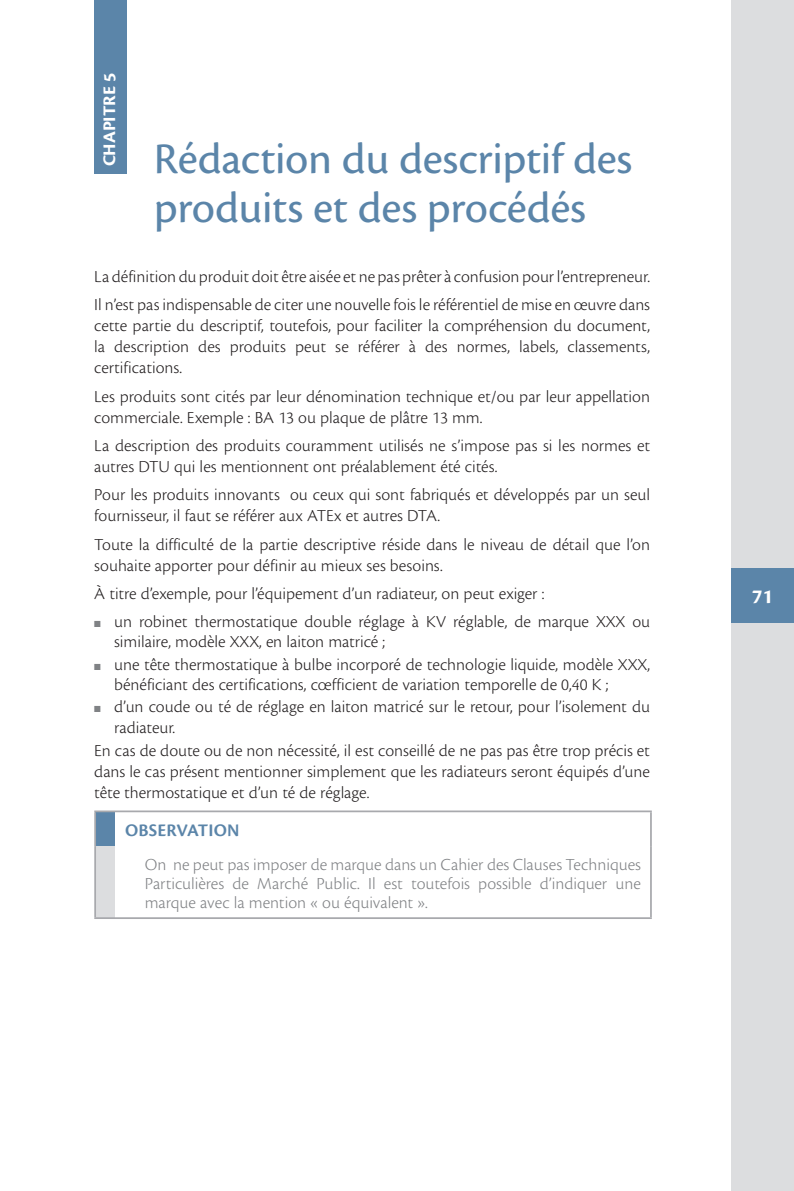
<style>
.page{position:relative;width:794px;height:1191px;background:#fff}
.page>*{position:absolute;margin:0;border:0;box-sizing:border-box;transform-origin:0 0}
._01-TITRE_chapitre{font:45.5px/49px "Cronos Pro Capt";letter-spacing:-.01em;color:#5b85a9}
.t1{font:21px "Cronos Pro Bold Capt";color:#fff}
.Titre_Observation{font:18.38px "Cronos Pro Semibold Capt";letter-spacing:.01em;color:#5b85a9}
.NumChap{font:18.38px "Cronos Pro Bold Capt";letter-spacing:-.005em;color:#fff}
._00-Texte_courant{font:17.5px/21px "Cronos Pro Lt Capt";color:#231f20}
._07-Texte_Enc{font:17.5px/19.2px "Cronos Pro Lt Capt";color:#808285;text-align:justify}
.s1{color:#808285}
</style>
<div class="page">
<div style="left:731px;top:0;width:63px;height:1191px;background:#dcdddf"></div>
<div style="left:731px;top:568px;width:63px;height:54px;background:#5b85a9"></div>
<div style="left:94px;top:0;width:32px;height:174px;background:#5b85a9"></div>
<div style="left:95px;top:811px;width:20px;height:35px;background:#5b85a9"></div>
<div style="left:95px;top:846px;width:20px;height:72px;background:#dcdddf"></div>
<hr style="left:650px;top:812px;width:2px;height:34px;background:#a8a9ad">
<hr style="left:94px;top:810px;width:21px;height:2px;background:#a8a9ad">
<hr style="left:94px;top:812px;width:2px;height:34px;background:#a8a9ad">
<hr style="left:115px;top:810px;width:537px;height:2px;background:#a8a9ad">
<hr style="left:94px;top:846px;width:2px;height:71px;background:#a8a9ad">
<hr style="left:650px;top:846px;width:2px;height:71px;background:#a8a9ad">
<hr style="left:94px;top:917px;width:21px;height:2px;background:#a8a9ad">
<hr style="left:115px;top:917px;width:537px;height:2px;background:#a8a9ad">
<p class="NumChap" style="left:99px;top:166px;width:95px;rotate:-90deg">CHAPITRE 5</p>
<p class="_01-TITRE_chapitre" style="left:154px;top:135px;width:480px">Rédaction du descriptif des produits et des procédés</p>
<p class="_00-Texte_courant" style="left:94px;top:266px;width:557px">La définition du produit doit être aisée et ne pas prêter à confusion pour l’entrepreneur.</p>
<p class="_00-Texte_courant" style="left:94px;top:294px;width:557px;text-align:justify">Il n’est pas indispensable de citer une nouvelle fois le référentiel de mise en œuvre dans cette partie du descriptif, toutefois, pour faciliter la compréhension du document, la description des produits peut se référer à des normes, labels, classements, certifications.</p>
<p class="_00-Texte_courant" style="left:94px;top:385px;width:557px">Les produits sont cités par leur dénomination technique et/ou par leur appellation commerciale. Exemple : BA 13 ou plaque de plâtre 13 mm.</p>
<p class="_00-Texte_courant" style="left:94px;top:435px;width:557px">La description des produits couramment utilisés ne s’impose pas si les normes et autres DTU qui les mentionnent ont préalablement été cités.</p>
<p class="_00-Texte_courant" style="left:94px;top:484px;width:557px">Pour les produits innovants ou ceux qui sont fabriqués et développés par un seul fournisseur, il faut se référer aux ATEx et autres DTA.</p>
<p class="_00-Texte_courant" style="left:94px;top:534px;width:557px">Toute la difficulté de la partie descriptive réside dans le niveau de détail que l’on souhaite apporter pour définir au mieux ses besoins.</p>
<p class="_00-Texte_courant" style="left:94px;top:583px;width:451px">À titre d’exemple, pour l’équipement d’un radiateur, on peut exiger :</p>
<p class="_00-Texte_courant" style="left:114px;top:611px;width:537px;line-height:20.1px;text-indent:-20px"><span class="s1">■</span> un robinet thermostatique double réglage à KV réglable, de marque XXX ou similaire, modèle XXX, en laiton matricé ;</p>
<p class="_00-Texte_courant" style="left:114px;top:654px;width:537px;line-height:20.1px;text-indent:-20px"><span class="s1">■</span> une tête thermostatique à bulbe incorporé de technologie liquide, modèle XXX, bénéficiant des certifications, cœfficient de variation temporelle de 0,40 K ;</p>
<p class="_00-Texte_courant" style="left:114px;top:697px;width:537px;line-height:20.1px;text-indent:-20px"><span class="s1">■</span> d’un coude ou té de réglage en laiton matricé sur le retour, pour l’isolement du radiateur.</p>
<p class="_00-Texte_courant" style="left:94px;top:740px;width:557px;text-align:justify">En cas de doute ou de non nécessité, il est conseillé de ne pas pas être trop précis et dans le cas présent mentionner simplement que les radiateurs seront équipés d’une tête thermostatique et d’un té de réglage.</p>
<p class="Titre_Observation" style="left:125px;top:819px;width:116px">OBSERVATION</p>
<p class="_07-Texte_Enc" style="left:145px;top:854px;width:498px">On ne peut pas imposer de marque dans un Cahier des Clauses Techniques Particulières de Marché Public. Il est toutefois possible d’indiquer une marque avec la mention « ou équivalent ».</p>
<p class="t1" style="left:752px;top:585px;width:23px">71</p>
</div>
